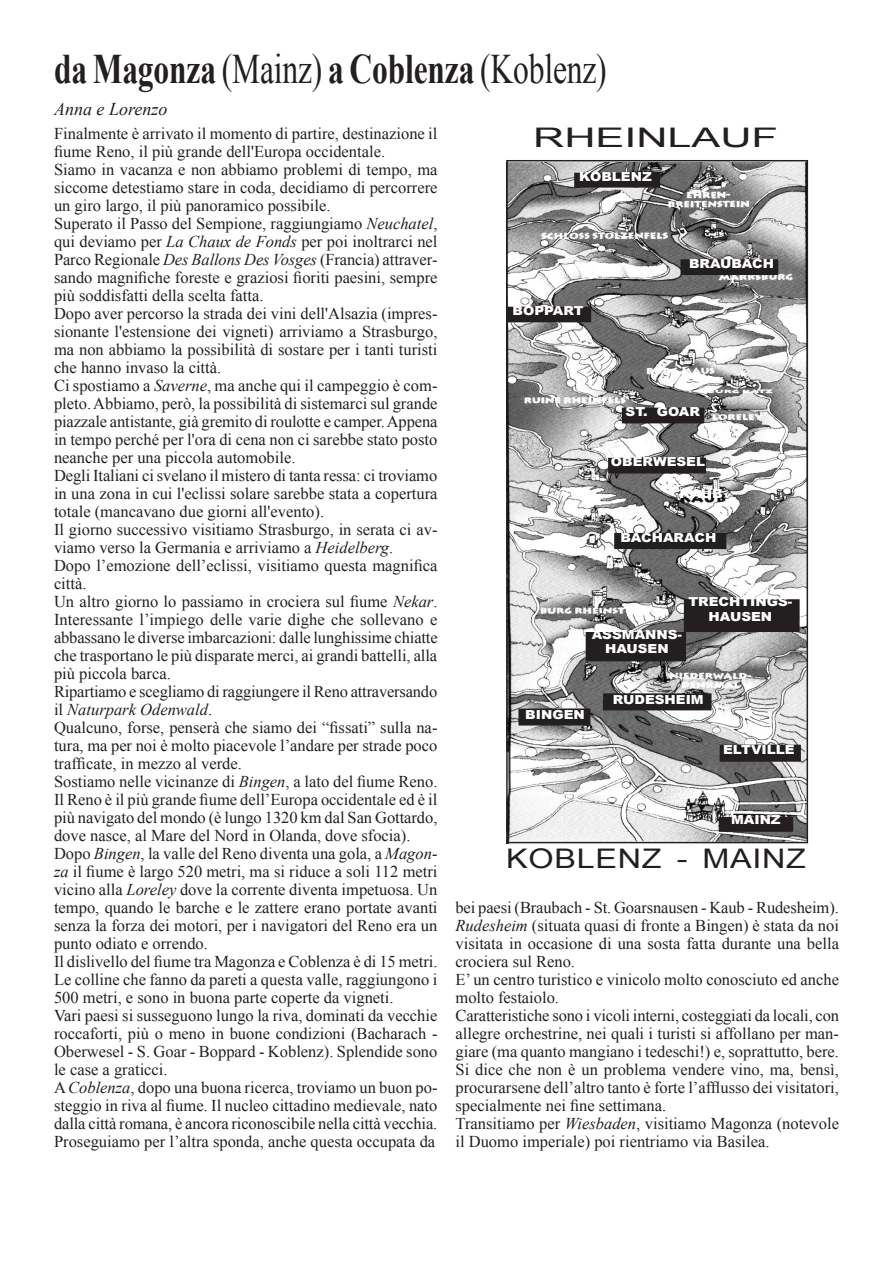
<style>
.page{position:relative;width:893px;height:1263px;background:#fff}
.page>*{position:absolute;margin:0;border:0;box-sizing:border-box;transform-origin:0 0}
.t1{font:700 42px "Times New Roman";letter-spacing:-.005em;color:#231f20;scale:.75 1}
.t2{font:27px "Arial";letter-spacing:.02em;color:#231f20;scale:1.2 1}
.t3{font:27px "Arial";color:#231f20;scale:1.6 1}
.t4{font:italic 18px "Times New Roman";color:#231f20}
.t5{font:16.5px/18px "Times New Roman";color:#231f20;text-align:justify}
.t6{font:900 12.45px/15px "Arial";color:#fff;text-align:center;scale:1.09 1}
.s1{font-weight:400}
.s2{font-style:italic}
</style>
<div class="page">
<img style="left:509px;top:163px;width:296px;height:677px">
<div style="left:506px;top:160px;width:302px;height:683px;border:2px solid #231f20"></div>
<div style="left:609px;top:458px;width:96px;height:15px;background:#231f20"></div>
<div style="left:623px;top:408px;width:80px;height:15px;background:#231f20"></div>
<div style="left:507px;top:307px;width:83px;height:15px;background:#231f20"></div>
<div style="left:575px;top:173px;width:84px;height:14px;background:#231f20"></div>
<div style="left:574px;top:173px;width:86px;height:15px;border:2px solid #231f20"></div>
<div style="left:681px;top:260px;width:96px;height:14px;background:#231f20"></div>
<div style="left:680px;top:259px;width:98px;height:16px;border:2px solid #231f20"></div>
<div style="left:615px;top:534px;width:111px;height:14px;background:#231f20"></div>
<div style="left:614px;top:533px;width:112px;height:16px;border:2px solid #231f20"></div>
<div style="left:685px;top:600px;width:114px;height:31px;background:#231f20"></div>
<div style="left:684px;top:599px;width:116px;height:33px;border:2px solid #231f20"></div>
<div style="left:586px;top:633px;width:99px;height:28px;background:#231f20"></div>
<div style="left:586px;top:632px;width:100px;height:29px;border:2px solid #231f20"></div>
<div style="left:604px;top:694px;width:107px;height:16px;background:#231f20"></div>
<div style="left:603px;top:693px;width:108px;height:17px;border:2px solid #231f20"></div>
<div style="left:519px;top:709px;width:71px;height:16px;background:#231f20"></div>
<div style="left:518px;top:708px;width:72px;height:17px;border:2px solid #231f20"></div>
<div style="left:720px;top:745px;width:80px;height:16px;background:#231f20"></div>
<div style="left:720px;top:745px;width:81px;height:17px;border:2px solid #231f20"></div>
<div style="left:719px;top:818px;width:73px;height:13px;background:#231f20"></div>
<div style="left:719px;top:817px;width:74px;height:15px;border:2px solid #231f20"></div>
<p class="t1" style="left:54px;top:40px;width:738px">da Magonza <span class="s1">(Mainz)</span> a Coblenza <span class="s1">(Koblenz)</span></p>
<p class="t5" style="left:54px;top:124px;width:385px">Finalmente è arrivato il momento di partire, destinazione il fiume Reno, il più grande dell'Europa occidentale.</p>
<p class="t5" style="left:54px;top:160px;width:385px">Siamo in vacanza e non abbiamo problemi di tempo, ma siccome detestiamo stare in coda, decidiamo di percorrere un giro largo, il più panoramico possibile.</p>
<p class="t5" style="left:54px;top:214px;width:385px">Superato il Passo del Sempione, raggiungiamo <span class="s2">Neuchatel</span>, qui deviamo per <span class="s2">La Chaux de Fonds</span> per poi inoltrarci nel Parco Regionale <span class="s2">Des Ballons Des Vosges</span> (Francia) attraver&shy;sando magnifiche foreste e graziosi fioriti paesini, sempre più soddisfatti della scelta fatta.</p>
<p class="t5" style="left:54px;top:304px;width:385px">Dopo aver percorso la strada dei vini dell'Alsazia (impres&shy;sionante l'estensione dei vigneti) arriviamo a Strasburgo, ma non abbiamo la possibilità di sostare per i tanti turisti che hanno invaso la città.</p>
<p class="t5" style="left:54px;top:376px;width:385px">Ci spostiamo a <span class="s2">Saverne</span>, ma anche qui il campeggio è com&shy;pleto. Abbiamo, però, la possibilità di sistemarci sul grande piazzale antistante, già gremito di roulotte e camper. Appena in tempo perché per l'ora di cena non ci sarebbe stato posto neanche per una piccola automobile.</p>
<p class="t5" style="left:54px;top:466px;width:385px">Degli Italiani ci svelano il mistero di tanta ressa: ci troviamo in una zona in cui l'eclissi solare sarebbe stata a copertura totale (mancavano due giorni all'evento).</p>
<p class="t5" style="left:54px;top:520px;width:385px">Il giorno successivo visitiamo Strasburgo, in serata ci av&shy;viamo verso la Germania e arriviamo a <span class="s2">Heidelberg</span>.</p>
<p class="t5" style="left:54px;top:556px;width:385px">Dopo l’emozione dell’eclissi, visitiamo questa magnifica città.</p>
<p class="t5" style="left:54px;top:592px;width:385px">Un altro giorno lo passiamo in crociera sul fiume <span class="s2">Nekar</span>.<br>Interessante l’impiego delle varie dighe che sollevano e abbassano le diverse imbarcazioni: dalle lunghissime chiatte che trasportano le più disparate merci, ai grandi battelli, alla più piccola barca.</p>
<p class="t5" style="left:54px;top:682px;width:385px">Ripartiamo e scegliamo di raggiungere il Reno attraversando il <span class="s2">Naturpark Odenwald</span>.</p>
<p class="t5" style="left:54px;top:718px;width:385px">Qualcuno, forse, penserà che siamo dei “fissati” sulla na&shy;tura, ma per noi è molto piacevole l’andare per strade poco trafficate, in mezzo al verde.</p>
<p class="t5" style="left:54px;top:772px;width:385px">Sostiamo nelle vicinanze di <span class="s2">Bingen</span>, a lato del fiume Reno.</p>
<p class="t5" style="left:54px;top:790px;width:385px">Il Reno è il più grande fiume dell’Europa occidentale ed è il più navigato del mondo (è lungo 1320 km dal San Gottardo, dove nasce, al Mare del Nord in Olanda, dove sfocia).</p>
<p class="t5" style="left:54px;top:844px;width:385px">Dopo <span class="s2">Bingen</span>, la valle del Reno diventa una gola, a <span class="s2">Magon&shy;za</span> il fiume è largo 520 metri, ma si riduce a soli 112 metri vicino alla <span class="s2">Loreley</span> dove la corrente diventa impetuosa. Un tempo, quando le barche e le zattere erano portate avanti senza la forza dei motori, per i navigatori del Reno era un punto odiato e orrendo.</p>
<p class="t5" style="left:54px;top:952px;width:385px">Il dislivello del fiume tra Magonza e Coblenza è di 15 metri.</p>
<p class="t5" style="left:54px;top:970px;width:385px">Le colline che fanno da pareti a questa valle, raggiungono i<br>500 metri, e sono in buona parte coperte da vigneti.</p>
<p class="t5" style="left:54px;top:1006px;width:385px">Vari paesi si susseguono lungo la riva, dominati da vecchie roccaforti, più o meno in buone condizioni (Bacharach - Oberwesel - S. Goar - Boppard - Koblenz). Splendide sono le case a graticci.</p>
<p class="t5" style="left:54px;top:1078px;width:385px">A <span class="s2">Coblenza</span>, dopo una buona ricerca, troviamo un buon po&shy;steggio in riva al fiume. Il nucleo cittadino medievale, nato dalla città romana, è ancora riconoscibile nella città vecchia.</p>
<p class="t5" style="left:54px;top:1132px;width:383px">Proseguiamo per l’altra sponda, anche questa occupata da</p>
<p class="t4" style="left:54px;top:96px;width:115px">Anna e Lorenzo</p>
<p class="t3" style="left:533px;top:120px;width:155px">RHEINLAUF</p>
<p class="t6" style="left:579px;top:168px;width:68px">KOBLENZ</p>
<p class="t6" style="left:689px;top:255px;width:79px">BRAUBACH</p>
<p class="t6" style="left:512px;top:302px;width:67px">BOPPART</p>
<p class="t6" style="left:626px;top:403px;width:70px">ST. GOAR</p>
<p class="t6" style="left:611px;top:454px;width:88px">OBERWESEL</p>
<p class="t6" style="left:679px;top:485px;width:41px">KAUB</p>
<p class="t6" style="left:620px;top:529px;width:89px">BACHARACH</p>
<p class="t6" style="left:688px;top:593px;width:97px">TRECHTINGS-</p>
<p class="t6" style="left:709px;top:608px;width:60px">HAUSEN</p>
<p class="t6" style="left:592px;top:626px;width:84px">ASSMANNS-<br>HAUSEN</p>
<p class="t6" style="left:613px;top:691px;width:85px">RUDESHEIM</p>
<p class="t6" style="left:525px;top:706px;width:56px">BINGEN</p>
<p class="t6" style="left:723px;top:741px;width:67px">ELTVILLE</p>
<p class="t6" style="left:731px;top:812px;width:47px">MAINZ</p>
<p class="t2" style="left:506px;top:840px;width:251px">KOBLENZ - MAINZ</p>
<p class="t5" style="left:455px;top:898px;width:385px">bei paesi (Braubach - St. Goarsnausen - Kaub - Rudesheim).</p>
<p class="t5" style="left:455px;top:916px;width:385px"><span class="s2">Rudesheim</span> (situata quasi di fronte a Bingen) è stata da noi visitata in occasione di una sosta fatta durante una bella crociera sul Reno.</p>
<p class="t5" style="left:455px;top:970px;width:385px">E’ un centro turistico e vinicolo molto conosciuto ed anche molto festaiolo.</p>
<p class="t5" style="left:455px;top:1006px;width:385px">Caratteristiche sono i vicoli interni, costeggiati da locali, con allegre orchestrine, nei quali i turisti si affollano per man&shy;giare (ma quanto mangiano i tedeschi!) e, soprattutto, bere.</p>
<p class="t5" style="left:455px;top:1060px;width:385px">Si dice che non è un problema vendere vino, ma, bensì, procurarsene dell’altro tanto è forte l’afflusso dei visitatori, specialmente nei fine settimana.</p>
<p class="t5" style="left:455px;top:1114px;width:385px">Transitiamo per <span class="s2">Wiesbaden</span>, visitiamo Magonza (notevole il Duomo imperiale) poi rientriamo via Basilea.</p>
</div>
